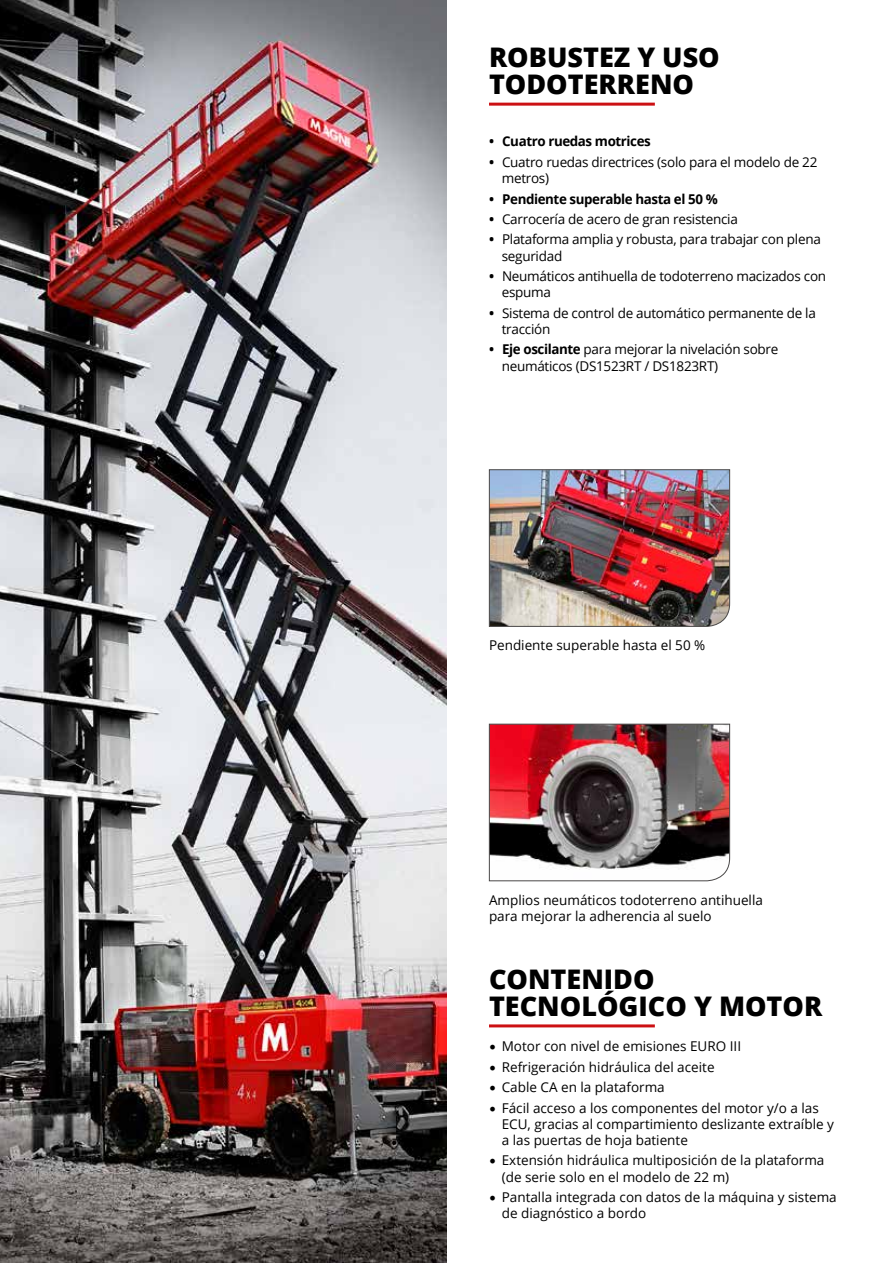
<style>
.page{position:relative;width:893px;height:1263px;background:#fff}
.page>*{position:absolute;margin:0;border:0;box-sizing:border-box;transform-origin:0 0}
.t1{font:800 27px/27px "Open Sans";color:#000}
.t2{font:13.5px/16.2px "Open Sans";color:#000}
.t3{font:13.5px/16.2px "Open Sans";letter-spacing:-.02em;color:#000}
.t4{font:700 13.5px "Open Sans";letter-spacing:-.03em;color:#000}
.s1{font-weight:700}
.s2{font-family:"Minion Pro";font-size:18px}
</style>
<div class="page">
<img style="left:0;top:0;width:446px;height:1263px">
<hr style="left:489px;top:103px;width:166px;height:3px;background:#cc1013">
<hr style="left:489px;top:1024px;width:166px;height:3px;background:#cc1013">
<img style="left:489px;top:469px;width:241px;height:158px">
<img style="left:489px;top:723px;width:241px;height:158px">
<h1 class="t1" style="left:489px;top:43px;width:232px">ROBUSTEZ Y USO<br>TODOTERRENO</h1>
<p class="t4" style="left:489px;top:132px;width:163px">• Cuatro ruedas motrices</p>
<p class="t3" style="left:502px;top:153px;width:317px;text-indent:-13px"><span class="s1">•</span> Cuatro ruedas directrices (solo para el modelo de 22 metros)</p>
<p class="t4" style="left:489px;top:189px;width:230px">• Pendiente superable hasta el 50 %</p>
<p class="t3" style="left:489px;top:211px;width:250px"><span class="s1">•</span> Carrocería de acero de gran resistencia</p>
<p class="t3" style="left:502px;top:231px;width:321px;text-indent:-13px"><span class="s1">•</span> Plataforma amplia y robusta, para trabajar con plena seguridad</p>
<p class="t3" style="left:502px;top:268px;width:326px;text-indent:-13px"><span class="s1">•</span> Neumáticos antihuella de todoterreno macizados con espuma</p>
<p class="t3" style="left:502px;top:304px;width:316px;text-indent:-13px"><span class="s1">•</span> Sistema de control de automático permanente de la tracción</p>
<p class="t3" style="left:502px;top:341px;width:278px;text-indent:-13px"><span class="s1">• Eje oscilante</span> para mejorar la nivelación sobre neumáticos (DS1523RT / DS1823RT)</p>
<p class="t2" style="left:489px;top:636px;width:218px">Pendiente superable hasta el 50 %</p>
<p class="t2" style="left:489px;top:892px;width:275px">Amplios neumáticos todoterreno antihuella para mejorar la adherencia al suelo</p>
<h1 class="t1" style="left:489px;top:964px;width:335px">CONTENIDO<br>TECNOLÓGICO Y MOTOR</h1>
<p class="t2" style="left:489px;top:1038px;width:254px"><span class="s2">•</span> Motor con nivel de emisiones EURO III</p>
<p class="t2" style="left:489px;top:1058px;width:227px"><span class="s2">•</span> Refrigeración hidráulica del aceite</p>
<p class="t2" style="left:489px;top:1079px;width:177px"><span class="s2">•</span> Cable CA en la plataforma</p>
<p class="t2" style="left:502px;top:1099px;width:334px;text-indent:-13px"><span class="s2">•</span> Fácil acceso a los componentes del motor y/o a las<br>ECU, gracias al compartimiento deslizante extraíble y a las puertas de hoja batiente</p>
<p class="t2" style="left:502px;top:1152px;width:324px;text-indent:-13px"><span class="s2">•</span> Extensión hidráulica multiposición de la plataforma (de serie solo en el modelo de 22 m)</p>
<p class="t2" style="left:502px;top:1189px;width:336px;text-indent:-13px"><span class="s2">•</span> Pantalla integrada con datos de la máquina y sistema de diagnóstico a bordo</p>
</div>
